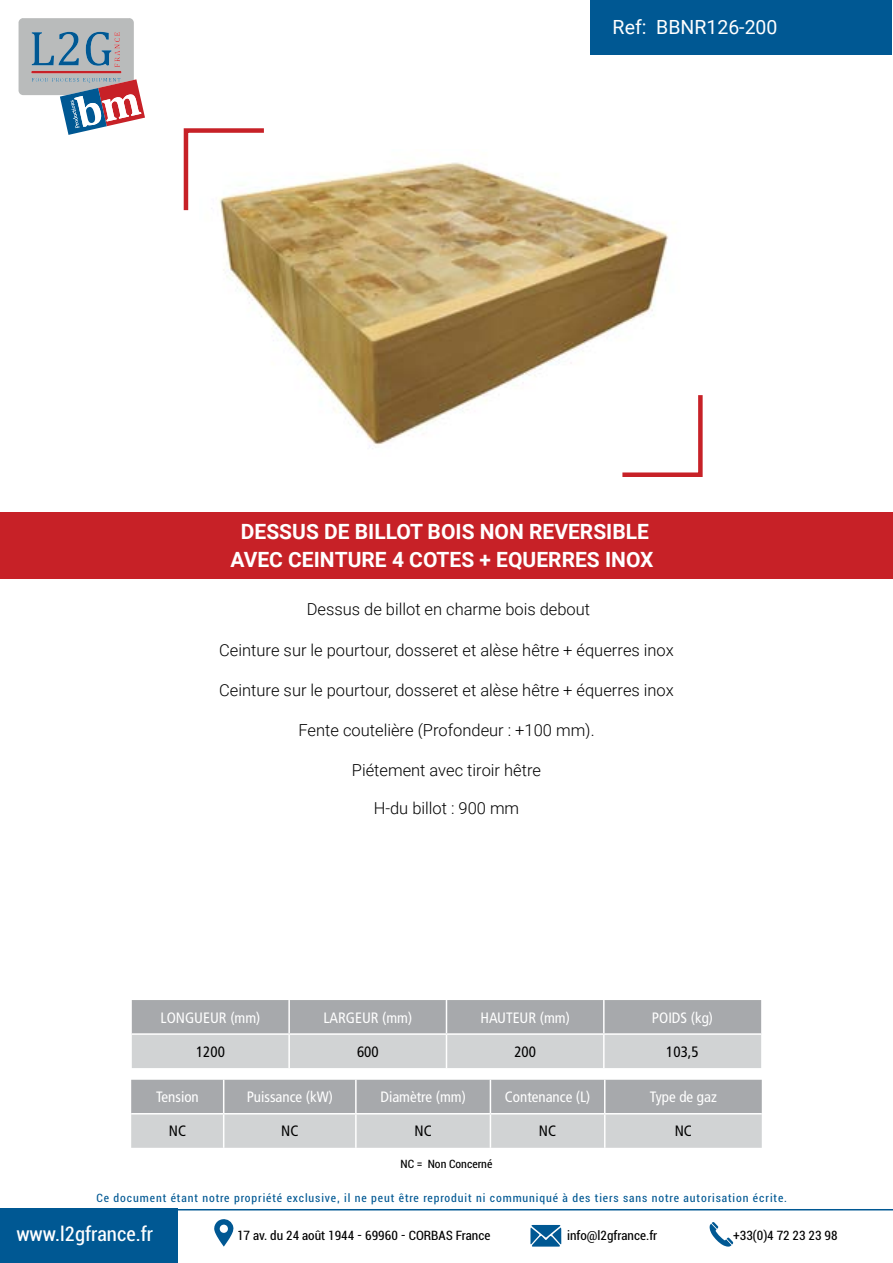
<style>
.page{position:relative;width:893px;height:1263px;background:#fff}
.page>*{position:absolute;margin:0;border:0;box-sizing:border-box;transform-origin:0 0}
.t1{font:700 21px/27.9px "Roboto";color:#fff;text-align:center}
.t2{font:condensed 21px "Roboto";color:#fff}
.t3{font:19.5px "Roboto";color:#fff}
.t4{font:300 16.5px "Roboto";color:#000}
.t5{font:condensed 15px "Frutiger LT Std";color:#fff}
.t6{font:condensed 15px "Frutiger LT Std";color:#000}
.t7{font:condensed 13.5px "Roboto";color:#000}
.t8{font:condensed 12px "Roboto";letter-spacing:.075em;color:#005893}
.t9{font:condensed 12px "Roboto";color:#000}
</style>
<div class="page">
<div style="left:0;top:513px;width:893px;height:66px;background:#c72127"></div>
<svg style="left:622px;top:395px;width:81px;height:82px"></svg>
<svg style="left:183px;top:128px;width:81px;height:83px"></svg>
<svg style="left:18px;top:18px;width:127px;height:117px"></svg>
<div style="left:590px;top:0;width:301px;height:54px;background:#005893"></div>
<div style="left:0;top:1209px;width:178px;height:54px;background:#005893"></div>
<hr style="left:178px;top:1209px;width:715px;height:1px;background:#005893">
<svg style="left:214px;top:1219px;width:20px;height:27px"></svg>
<svg style="left:530px;top:1225px;width:31px;height:21px"></svg>
<svg style="left:710px;top:1222px;width:23px;height:24px"></svg>
<img style="left:200px;top:150px;width:489px;height:306px">
<svg style="left:132px;top:1000px;width:629px;height:68px;background:#bcbec0"></svg>
<hr style="left:288px;top:1000px;width:2px;height:33px;background:#fff">
<hr style="left:446px;top:1000px;width:1px;height:33px;background:#fff">
<hr style="left:603px;top:1000px;width:2px;height:33px;background:#fff">
<hr style="left:132px;top:1033px;width:157px;height:2px;background:#fff">
<hr style="left:289px;top:1033px;width:157px;height:2px;background:#fff">
<hr style="left:288px;top:1035px;width:2px;height:33px;background:#fff">
<hr style="left:446px;top:1033px;width:158px;height:2px;background:#fff">
<hr style="left:446px;top:1035px;width:1px;height:33px;background:#fff">
<hr style="left:604px;top:1033px;width:157px;height:2px;background:#fff">
<hr style="left:603px;top:1035px;width:2px;height:33px;background:#fff">
<svg style="left:131px;top:1080px;width:631px;height:68px;background:#bcbec0"></svg>
<hr style="left:223px;top:1080px;width:1px;height:33px;background:#fff">
<hr style="left:355px;top:1080px;width:2px;height:33px;background:#fff">
<hr style="left:490px;top:1080px;width:1px;height:33px;background:#fff">
<hr style="left:604px;top:1080px;width:1px;height:33px;background:#fff">
<hr style="left:131px;top:1113px;width:93px;height:1px;background:#fff">
<hr style="left:224px;top:1113px;width:132px;height:1px;background:#fff">
<hr style="left:223px;top:1114px;width:1px;height:34px;background:#fff">
<hr style="left:356px;top:1113px;width:134px;height:1px;background:#fff">
<hr style="left:355px;top:1114px;width:2px;height:34px;background:#fff">
<hr style="left:490px;top:1113px;width:115px;height:1px;background:#fff">
<hr style="left:490px;top:1114px;width:1px;height:34px;background:#fff">
<hr style="left:605px;top:1113px;width:157px;height:1px;background:#fff">
<hr style="left:604px;top:1114px;width:1px;height:34px;background:#fff">
<p class="t3" style="left:613px;top:13px;width:35px">Ref:</p>
<p class="t3" style="left:656px;top:13px;width:123px">BBNR126-200</p>
<p class="t1" style="left:230px;top:516px;width:425px">DESSUS DE BILLOT BOIS NON REVERSIBLE<br>AVEC CEINTURE 4 COTES + EQUERRES INOX</p>
<p class="t4" style="left:307px;top:598px;width:285px">Dessus de billot en charme bois debout</p>
<p class="t4" style="left:219px;top:638px;width:456px">Ceinture sur le pourtour, dosseret et alèse hêtre + équerres inox</p>
<p class="t4" style="left:219px;top:678px;width:456px">Ceinture sur le pourtour, dosseret et alèse hêtre + équerres inox</p>
<p class="t4" style="left:298px;top:718px;width:298px">Fente coutelière (Profondeur : +100 mm).</p>
<p class="t4" style="left:352px;top:758px;width:191px">Piétement avec tiroir hêtre</p>
<p class="t4" style="left:374px;top:797px;width:147px">H-du billot : 900 mm</p>
<p class="t5" style="left:161px;top:1009px;width:101px">LONGUEUR (mm)</p>
<p class="t5" style="left:323px;top:1009px;width:90px">LARGEUR (mm)</p>
<p class="t5" style="left:480px;top:1009px;width:91px">HAUTEUR (mm)</p>
<p class="t5" style="left:652px;top:1009px;width:63px">POIDS (kg)</p>
<p class="t6" style="left:196px;top:1043px;width:30px">1200</p>
<p class="t6" style="left:357px;top:1043px;width:23px">600</p>
<p class="t6" style="left:514px;top:1043px;width:23px">200</p>
<p class="t6" style="left:666px;top:1043px;width:34px">103,5</p>
<p class="t5" style="left:156px;top:1088px;width:44px">Tension</p>
<p class="t5" style="left:247px;top:1088px;width:88px">Puissance (kW)</p>
<p class="t5" style="left:380px;top:1088px;width:87px">Diamètre (mm)</p>
<p class="t5" style="left:505px;top:1088px;width:87px">Contenance (L)</p>
<p class="t5" style="left:650px;top:1088px;width:69px">Type de gaz</p>
<p class="t6" style="left:169px;top:1122px;width:19px">NC</p>
<p class="t6" style="left:281px;top:1122px;width:19px">NC</p>
<p class="t6" style="left:415px;top:1122px;width:19px">NC</p>
<p class="t6" style="left:539px;top:1122px;width:19px">NC</p>
<p class="t6" style="left:675px;top:1122px;width:19px">NC</p>
<p class="t9" style="left:401px;top:1156px;width:93px">NC = Non Concerné</p>
<p class="t8" style="left:97px;top:1190px;width:692px">Ce document étant notre propriété exclusive, il ne peut être reproduit ni communiqué à des tiers sans notre autorisation écrite.</p>
<p class="t2" style="left:16px;top:1219px;width:138px">www.l2gfrance.fr</p>
<p class="t7" style="left:237px;top:1227px;width:255px">17 av. du 24 août 1944 - 69960 - CORBAS France</p>
<p class="t7" style="left:567px;top:1227px;width:92px">info@l2gfrance.fr</p>
<p class="t7" style="left:733px;top:1227px;width:106px">+33(0)4 72 23 23 98</p>
</div>
